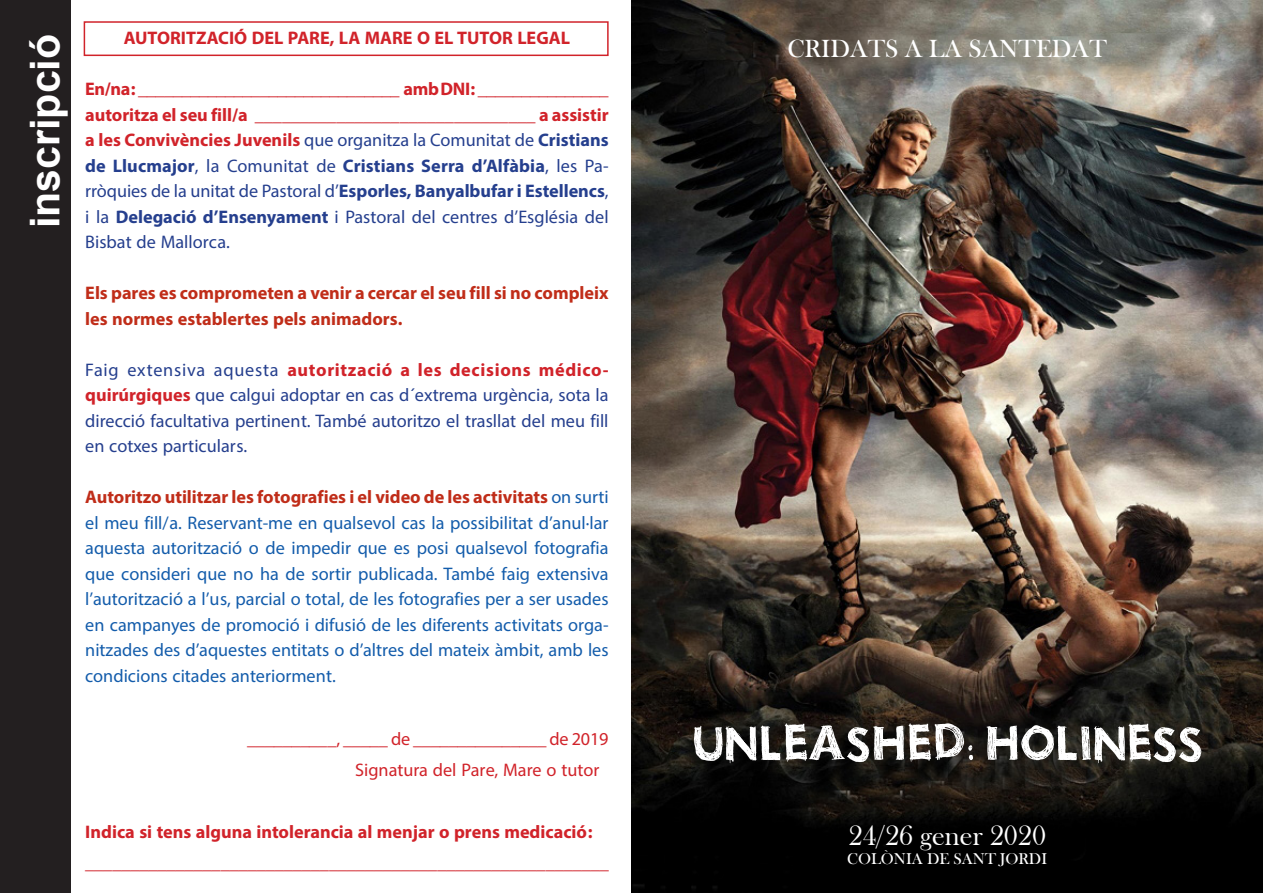
<style>
.page{position:relative;width:1263px;height:893px;background:#fff}
.page>*{position:absolute;margin:0;border:0;box-sizing:border-box;transform-origin:0 0}
.t1{font:78px "THURSTON";color:#fff}
.t2{font:700 41.1px "Arial";color:#fff}
.t3{font:28.5px "Bask Old Face";color:#fff}
.t4{font:25.5px/25.5px "Myriad Arabic";color:#253f8e;text-align:justify}
.t5{font:25.5px/25.5px "Myriad Arabic";color:#135cab;text-align:justify}
.t6{font:25.5px "Myriad Arabic";color:#d1232a}
.t7{font:700 25.5px "Myriad Arabic";color:#d1232a}
.t8{font:700 25.5px/25.5px "Myriad Arabic";color:#c02d19}
.t9{font:25.5px "Bask Old Face";color:#fff}
.t10{font:16.05px "Bask Old Face";color:#fff}
.s1{font-weight:700;color:#d1232a}
.s2{color:#d1232a}
.s3{font-weight:700}
.s4{font-weight:700;color:#c02d19}
</style>
<div class="page">
<div style="left:84px;top:21px;width:525px;height:35px;border:2px solid #d1232a"></div>
<div style="left:0;top:0;width:70px;height:893px;background:#231f20"></div>
<img style="left:631px;top:0;width:632px;height:893px">
<p class="t2" style="left:18px;top:228px;width:196px;rotate:-90deg">inscripció</p>
<p class="t7" style="left:124px;top:21px;width:448px">AUTORITZACIÓ DEL PARE, LA MARE O EL TUTOR LEGAL</p>
<p class="t4" style="left:85px;top:77px;width:525px"><span class="s1">En/na:</span> <span class="s2">______________________________</span> <span class="s1">amb DNI:</span> <span class="s2">_______________ </span><span class="s1">autoritza el seu fill/a</span> <span class="s2">_______________________________</span> <span class="s1">a assistir a les Convivències Juvenils</span> que organitza la Comunitat de <span class="s3">Cristians de Llucmajor</span>, la Comunitat de <span class="s3">Cristians Serra d’Alfàbia</span>, les Pa&shy;rròquies de la unitat de Pastoral d’<span class="s3">Esporles, Banyalbufar i Estellencs</span>, i la <span class="s3">Delegació d’Ensenyament</span> i Pastoral del centres d’Església del Bisbat de Mallorca.</p>
<p class="t8" style="left:85px;top:278px;width:525px">Els pares es comprometen a venir a cercar el seu fill si no compleix les normes establertes pels animadors.</p>
<p class="t4" style="left:85px;top:357px;width:525px">Faig extensiva aquesta <span class="s1">autorització a les decisions médico&shy;quirúrgiques</span> que calgui adoptar en cas d´extrema urgència, sota la direcció facultativa pertinent. També autoritzo el trasllat del meu fill en cotxes particulars.</p>
<p class="t5" style="left:85px;top:485px;width:525px"><span class="s4">Autoritzo utilitzar les fotografies i el video de les activitats</span> on surti el meu fill/a. Reservant-me en qualsevol cas la possibilitat d’anul·lar aquesta autorització o de impedir que es posi qualsevol fotografia que consideri que no ha de sortir publicada. També faig extensiva l’autorització a l’us, parcial o total, de les fotografies per a ser usades en campanyes de promoció i difusió de les diferents activitats orga&shy;nitzades des d’aquestes entitats o d’altres del mateix àmbit, amb les condicions citades anteriorment.</p>
<p class="t6" style="left:247px;top:721px;width:363px">__________, _____ de _______________ de 2019</p>
<p class="t6" style="left:355px;top:753px;width:245px">Signatura del Pare, Mare o tutor</p>
<p class="t7" style="left:85px;top:814px;width:510px">Indica si tens alguna intolerancia al menjar o prens medicació:</p>
<p class="t6" style="left:85px;top:846px;width:525px">__________________________________________________________</p>
<p class="t9" style="left:788px;top:35px;width:321px">CRIDATS A LA SANTEDAT</p>
<p class="t1" style="left:692px;top:688px;width:512px">UNLEASHED: HOLINESS</p>
<p class="t3" style="left:848px;top:819px;width:199px">24/26 gener 2020</p>
<p class="t10" style="left:847px;top:850px;width:201px">COLÒNIA DE SANT JORDI</p>
</div>
